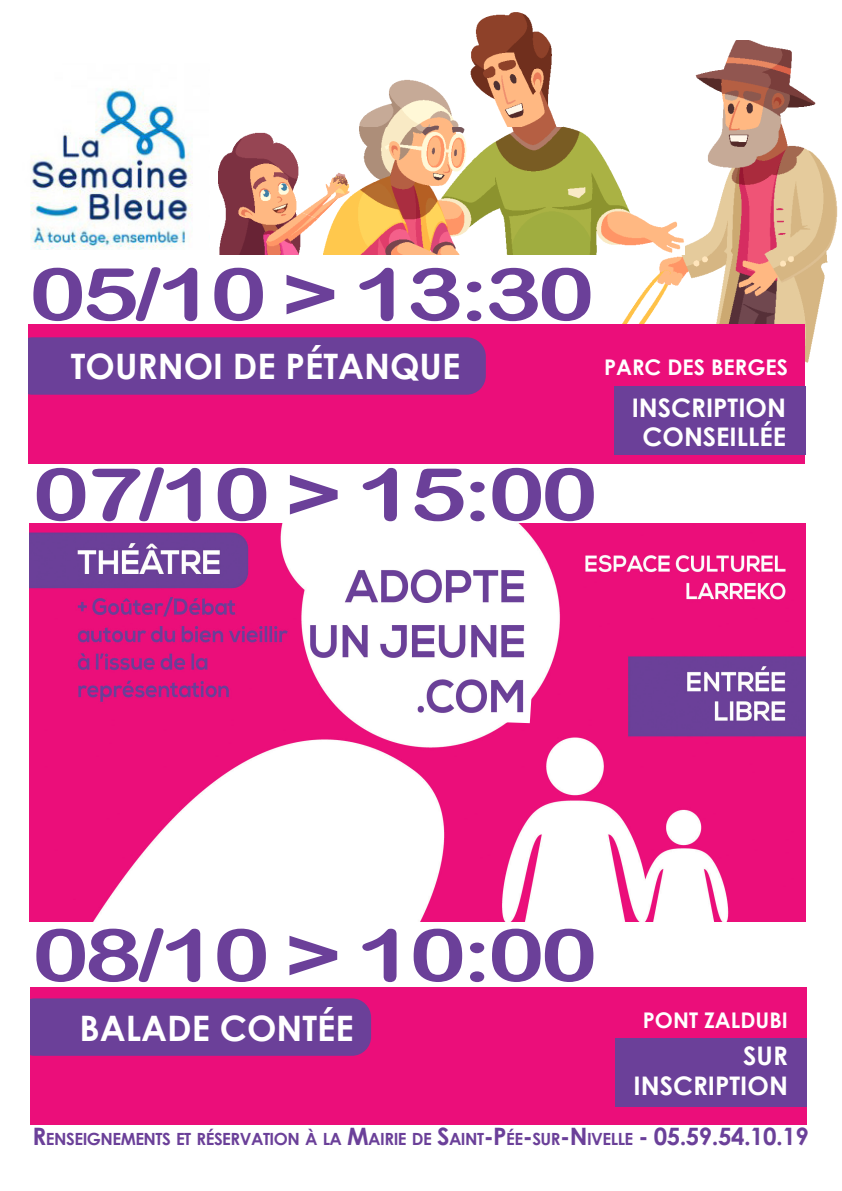
<style>
.page{position:relative;width:842px;height:1191px;background:#fff}
.page>*{position:absolute;margin:0;border:0;box-sizing:border-box;transform-origin:0 0}
.t1{font:72.8px "Arial Rounded MT Bold";letter-spacing:-.05em;color:#6b4099;scale:1.33 1}
.t2{font:700 35.1px "Century Gothic";color:#fff}
.t3{font:700 25.6px/29.7px "Century Gothic";color:#fff;text-align:right}
.t4{font:700 21.6px "Century Gothic";color:#fff}
.t5{font:700 16.8px "Century Gothic";letter-spacing:-.03em;color:#6b4099}
.s1{font-size:24px}
</style>
<div class="page">
<img style="left:577px;top:250px;width:251px;height:192px">
<img style="left:685px;top:41px;width:153px;height:209px">
<img style="left:30px;top:524px;width:776px;height:397px">
<img style="left:305px;top:556px;width:232px;height:167px">
<div style="left:31px;top:987px;width:776px;height:137px;background:#eb0e7a"></div>
<div style="left:31px;top:998px;width:340px;height:57px;background:#6b4099"></div>
<div style="left:616px;top:1037px;width:191px;height:69px;background:#6b4099"></div>
<div style="left:29px;top:324px;width:776px;height:139px;background:#eb0e7a"></div>
<div style="left:29px;top:337px;width:457px;height:58px;background:#6b4099"></div>
<div style="left:614px;top:386px;width:191px;height:69px;background:#6b4099"></div>
<img style="left:323px;top:126px;width:299px;height:128px">
<img style="left:622px;top:195px;width:63px;height:59px">
<img style="left:359px;top:68px;width:197px;height:58px">
<img style="left:471px;top:12px;width:81px;height:56px">
<img style="left:218px;top:132px;width:100px;height:122px">
<svg style="left:349px;top:172px;width:2px;height:47px"></svg>
<img style="left:301px;top:172px;width:48px;height:47px">
<img style="left:30px;top:88px;width:163px;height:162px">
<p class="t1" style="left:29px;top:251px;width:427px">05/10 &gt; 13:30</p>
<p class="t2" style="left:71px;top:339px;width:391px">TOURNOI DE PÉTANQUE</p>
<p class="t1" style="left:32px;top:451px;width:427px">07/10 &gt; 15:00</p>
<p class="t4" style="left:604px;top:350px;width:185px">PARC DES BERGES</p>
<p class="t3" style="left:632px;top:391px;width:156px;text-align:center">INSCRIPTION<br>CONSEILLÉE</p>
<p class="t1" style="left:32px;top:912px;width:427px">08/10 &gt; 10:00</p>
<p class="t2" style="left:80px;top:1001px;width:276px">BALADE CONTÉE</p>
<p class="t4" style="left:643px;top:1003px;width:147px">PONT ZALDUBI</p>
<p class="t3" style="left:634px;top:1040px;width:156px">SUR<br>INSCRIPTION</p>
<p class="t5" style="left:33px;top:1126px;width:778px"><span class="s1">R</span>ENSEIGNEMENTS ET RÉSERVATION À LA <span class="s1">M</span>AIRIE DE <span class="s1">S</span>AINT<span class="s1">-P</span>ÉE<span class="s1">-</span>SUR<span class="s1">-N</span> IVELLE <span class="s1">- 05.59.54.10.19</span></p>
</div>
